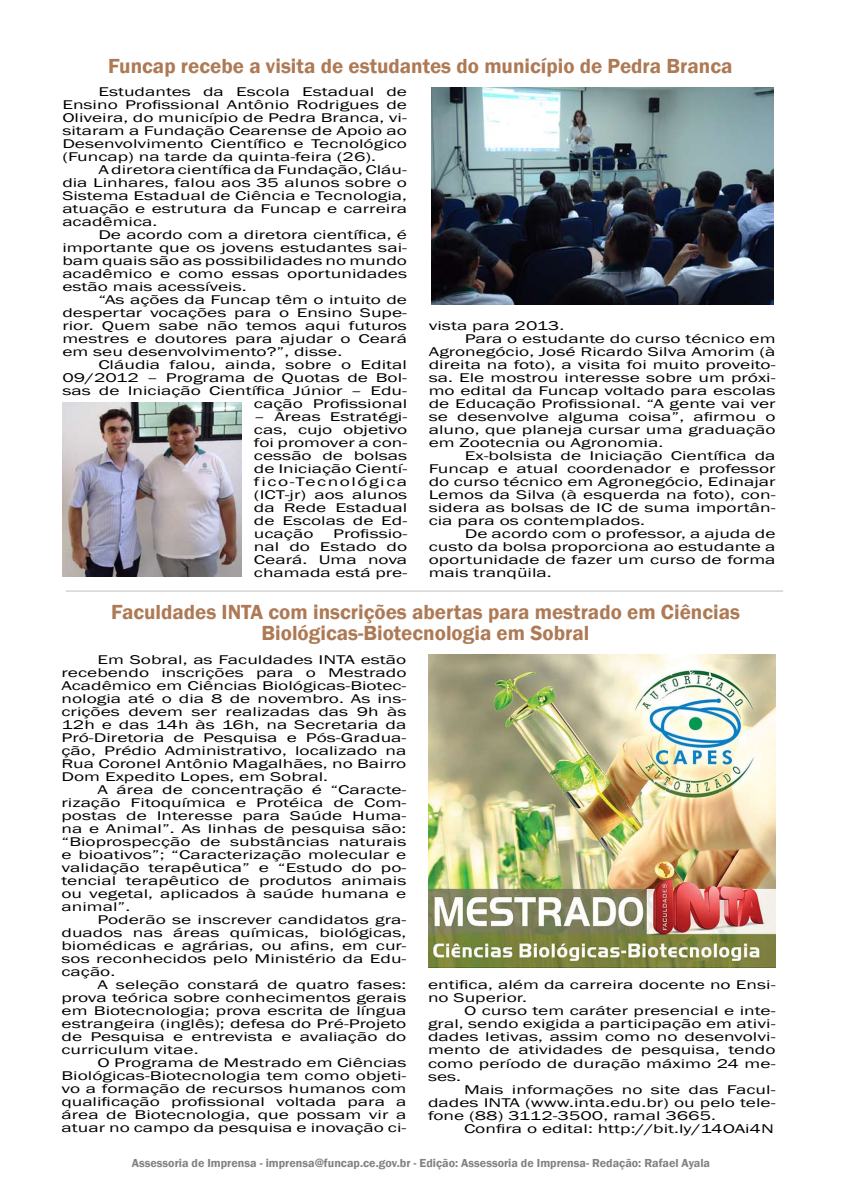
<style>
.page{position:relative;width:842px;height:1191px;background:#fff}
.page>*{position:absolute;margin:0;border:0;box-sizing:border-box;transform-origin:0 0}
.t1{font:600 21px/21px "Franklin Gothic";color:#ae7a55;text-align:center}
.t2{font:13px/13px "Franklin Gothic";color:#000;text-align:justify;scale:1.5 1}
.t3{font:600 12px "Franklin Gothic";color:#808285}
</style>
<div class="page">
<hr style="left:66px;top:590px;width:717px;height:1px;background:#bcbdc0">
<img style="left:432px;top:87px;width:341px;height:217px">
<img style="left:63px;top:402px;width:178px;height:174px">
<img style="left:429px;top:654px;width:347px;height:313px">
<h1 class="t1" style="left:108px;top:55px;width:626px">Funcap recebe a visita de estudantes do município de Pedra Branca</h1>
<p class="t2" style="left:62px;top:86px;width:231px;text-indent:36px">Estudantes da Escola Estadual de Ensino Profissional Antônio Rodrigues de Oliveira, do município de Pedra Branca, vi&shy;sitaram a Fundação Cearense de Apoio ao Desenvolvimento Científico e Tecnológico (Funcap) na tarde da quinta-feira (26).</p>
<p class="t2" style="left:62px;top:164px;width:231px;text-indent:36px">A diretora científica da Fundação, Cláu&shy;dia Linhares, falou aos 35 alunos sobre o Sistema Estadual de Ciência e Tecnologia, atuação e estrutura da Funcap e carreira acadêmica.</p>
<p class="t2" style="left:62px;top:229px;width:231px;text-indent:36px">De acordo com a diretora científica, é importante que os jovens estudantes sai&shy;bam quais são as possibilidades no mundo acadêmico e como essas oportunidades estão mais acessíveis.</p>
<p class="t2" style="left:62px;top:294px;width:231px;text-indent:36px">“As ações da Funcap têm o intuito de despertar vocações para o Ensino Supe&shy;rior. Quem sabe não temos aqui futuros mestres e doutores para ajudar o Ceará em seu desenvolvimento?”, disse.</p>
<p class="t2" style="left:62px;top:359px;width:231px;text-indent:36px">Cláudia falou, ainda, sobre o Edital 09/2012 – Programa de Quotas de Bol&shy;sas de Iniciação Científica Júnior – Edu-</p>
<p class="t2" style="left:429px;top:320px;width:92px">vista para 2013.</p>
<p class="t2" style="left:465px;top:333px;width:209px">Para o estudante do curso técnico em</p>
<p class="t2" style="left:429px;top:346px;width:233px">Agronegócio, José Ricardo Silva Amorim (à</p>
<p class="t2" style="left:429px;top:359px;width:233px">direita na foto), a visita foi muito proveito-</p>
<p class="t2" style="left:429px;top:372px;width:233px">sa. Ele mostrou interesse sobre um próxi-</p>
<p class="t2" style="left:429px;top:385px;width:233px">mo edital da Funcap voltado para escolas</p>
<p class="t2" style="left:429px;top:398px;width:233px">de Educação Profissional. “A gente vai ver</p>
<p class="t2" style="left:429px;top:411px;width:233px">se desenvolve alguma coisa”, afirmou o</p>
<p class="t2" style="left:429px;top:424px;width:233px">aluno, que planeja cursar uma graduação</p>
<p class="t2" style="left:429px;top:437px;width:158px">em Zootecnia ou Agronomia.</p>
<p class="t2" style="left:465px;top:450px;width:209px">Ex-bolsista de Iniciação Científica da</p>
<p class="t2" style="left:429px;top:463px;width:233px">Funcap e atual coordenador e professor</p>
<p class="t2" style="left:429px;top:476px;width:233px">do curso técnico em Agronegócio, Edinajar</p>
<p class="t2" style="left:429px;top:489px;width:233px">Lemos da Silva (à esquerda na foto), con-</p>
<p class="t2" style="left:429px;top:502px;width:233px">sidera as bolsas de IC de suma importân-</p>
<p class="t2" style="left:429px;top:515px;width:146px">cia para os contemplados.</p>
<p class="t2" style="left:465px;top:528px;width:209px">De acordo com o professor, a ajuda de</p>
<p class="t2" style="left:429px;top:541px;width:233px">custo da bolsa proporciona ao estudante a</p>
<p class="t2" style="left:429px;top:554px;width:233px">oportunidade de fazer um curso de forma</p>
<p class="t2" style="left:429px;top:567px;width:84px">mais tranqüila.</p>
<p class="t2" style="left:254px;top:398px;width:104px">cação Profissional</p>
<p class="t2" style="left:254px;top:411px;width:104px">– Áreas Estratégi&shy;cas, cujo objetivo foi promover a con&shy;cessão de bolsas de Iniciação Cientí&shy;fico-Tecnológica (ICT-jr) aos alunos da Rede Estadual de Escolas de Ed&shy;ucação</p>
<p class="t2" style="left:254px;top:528px;width:104px;text-indent:79px">Profissio&shy;nal do Estado do Ceará. Uma nova chamada está pre-</p>
<h1 class="t1" style="left:111px;top:601px;width:631px">Faculdades INTA com inscrições abertas para mestrado em Ciências<br>Biológicas-Biotecnologia em Sobral</h1>
<p class="t2" style="left:62px;top:653px;width:231px;text-indent:36px">Em Sobral, as Faculdades INTA estão recebendo inscrições para o Mestrado Acadêmico em Ciências Biológicas-Biotec&shy;nologia até o dia 8 de novembro. As ins&shy;crições devem ser realizadas das 9h às 12h e das 14h às 16h, na Secretaria da Pró-Diretoria de Pesquisa e Pós-Gradua&shy;ção, Prédio Administrativo, localizado na Rua Coronel Antônio Magalhães, no Bairro Dom Expedito Lopes, em Sobral.</p>
<p class="t2" style="left:62px;top:783px;width:231px;text-indent:36px">A área de concentração é “Caracte&shy;rização Fitoquímica e Protéica de Com&shy;postas de Interesse para Saúde Huma&shy;na e Animal”. As linhas de pesquisa são: “Bioprospecção de substâncias naturais e bioativos”; “Caracterização molecular e validação terapêutica” e “Estudo do po&shy;tencial terapêutico de produtos animais ou vegetal, aplicados à saúde humana e animal”.</p>
<p class="t2" style="left:62px;top:913px;width:231px;text-indent:36px">Poderão se inscrever candidatos gra&shy;duados nas áreas químicas, biológicas, biomédicas e agrárias, ou afins, em cur&shy;sos reconhecidos pelo Ministério da Edu&shy;cação.</p>
<p class="t2" style="left:62px;top:978px;width:231px;text-indent:36px">A seleção constará de quatro fases: prova teórica sobre conhecimentos gerais em Biotecnologia; prova escrita de língua estrangeira (inglês); defesa do Pré-Projeto de Pesquisa e entrevista e avaliação do curriculum vitae.</p>
<p class="t2" style="left:62px;top:1056px;width:231px;text-indent:36px">O Programa de Mestrado em Ciências Biológicas-Biotecnologia tem como objeti&shy;vo a formação de recursos humanos com qualificação profissional voltada para a área de Biotecnologia, que possam vir a atuar no campo da pesquisa e inovação ci-</p>
<p class="t2" style="left:428px;top:979px;width:233px">entifica, além da carreira docente no Ensi&shy;no Superior.</p>
<p class="t2" style="left:428px;top:1005px;width:233px;text-indent:36px">O curso tem caráter presencial e inte&shy;gral, sendo exigida a participação em ativi&shy;dades letivas, assim como no desenvolvi&shy;mento de atividades de pesquisa, tendo como período de duração máximo 24 me&shy;ses.</p>
<p class="t2" style="left:428px;top:1083px;width:233px;text-indent:36px">Mais informações no site das Facul&shy;dades INTA (www.inta.edu.br) ou pelo tele&shy;fone (88) 3112-3500, ramal 3665.</p>
<p class="t2" style="left:464px;top:1122px;width:208px">Confira o edital: http://bit.ly/14OAi4N</p>
<p class="t3" style="left:132px;top:1155px;width:580px">Assessoria de Imprensa - imprensa@funcap.ce.gov.br - Edição: Assessoria de Imprensa- Redação: Rafael Ayala</p>
</div>
